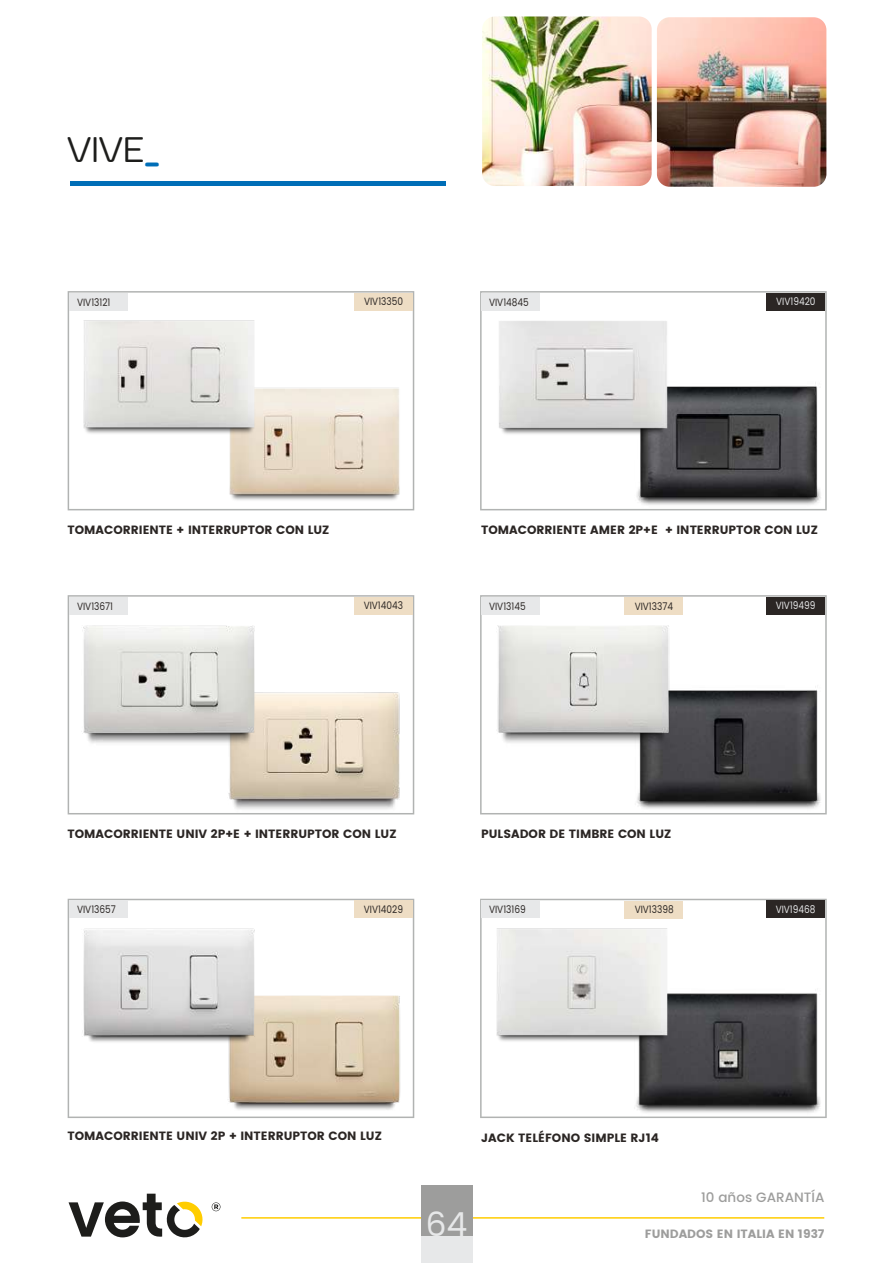
<style>
.page{position:relative;width:893px;height:1263px;background:#fff}
.page>*{position:absolute;margin:0;border:0;box-sizing:border-box;transform-origin:0 0}
.t1{font:35.4px "Byom";color:#1d1d1b}
.t2{font:33px "Poppins";color:#e7e8e9}
.t3{font:500 13.5px "Poppins";color:#9d9d9c}
.t4{font:700 12px "Poppins";color:#2b2624}
.t5{font:700 12px "Poppins";color:#9d9d9c}
.t6{font:10.5px "Poppins";color:#2b2624;scale:.85 1}
.t7{font:10.5px "Poppins";color:#e7e8e9;scale:.85 1}
.s1{font-weight:700;color:#006eb7}
</style>
<div class="page">
<img style="left:67px;top:293px;width:1px;height:164px">
<img style="left:67px;top:900px;width:1px;height:165px">
<img style="left:67px;top:597px;width:1px;height:164px">
<hr style="left:241px;top:1217px;width:583px;height:1px;background:#ffcd00">
<div style="left:421px;top:1185px;width:51px;height:51px;background:#9d9d9c"></div>
<div style="left:421px;top:1236px;width:51px;height:27px;background:#e7e8e9"></div>
<svg style="left:69px;top:1194px;width:134px;height:44px"></svg>
<svg style="left:212px;top:1202px;width:8px;height:9px"></svg>
<svg style="left:480px;top:595px;width:347px;height:219px"></svg>
<svg style="left:68px;top:899px;width:346px;height:219px"></svg>
<svg style="left:480px;top:899px;width:347px;height:219px"></svg>
<div style="left:69px;top:900px;width:59px;height:18px;background:#e7e8e9"></div>
<div style="left:354px;top:900px;width:59px;height:18px;background:#eeddc4"></div>
<div style="left:481px;top:900px;width:59px;height:18px;background:#e7e8e9"></div>
<svg style="left:68px;top:595px;width:346px;height:219px"></svg>
<div style="left:69px;top:597px;width:59px;height:17px;background:#e7e8e9"></div>
<div style="left:354px;top:597px;width:59px;height:17px;background:#eeddc4"></div>
<div style="left:481px;top:597px;width:59px;height:17px;background:#e7e8e9"></div>
<svg style="left:68px;top:291px;width:346px;height:219px"></svg>
<svg style="left:480px;top:291px;width:347px;height:219px"></svg>
<div style="left:69px;top:293px;width:59px;height:17px;background:#e7e8e9"></div>
<div style="left:354px;top:293px;width:59px;height:17px;background:#eeddc4"></div>
<div style="left:481px;top:293px;width:59px;height:17px;background:#e7e8e9"></div>
<div style="left:71px;top:181px;width:375px;height:5px;background:#006eb7"></div>
<img style="left:482px;top:16px;width:344px;height:171px">
<div style="left:766px;top:900px;width:59px;height:18px;background:#2b2624"></div>
<div style="left:766px;top:597px;width:59px;height:17px;background:#2b2624"></div>
<div style="left:766px;top:293px;width:59px;height:17px;background:#2b2624"></div>
<h1 class="t1" style="left:68px;top:129px;width:94px">VIVE<span class="s1">_</span></h1>
<p class="t6" style="left:77px;top:294px;width:41px">VIV13121</p>
<p class="t6" style="left:364px;top:294px;width:47px">VIV13350</p>
<p class="t6" style="left:489px;top:294px;width:48px">VIV14845</p>
<p class="t7" style="left:776px;top:294px;width:48px">VIV19420</p>
<p class="t4" style="left:68px;top:523px;width:263px">TOMACORRIENTE + INTERRUPTOR CON LUZ</p>
<p class="t4" style="left:481px;top:523px;width:338px">TOMACORRIENTE AMER 2P+E + INTERRUPTOR CON LUZ</p>
<p class="t6" style="left:77px;top:598px;width:44px">VIV13671</p>
<p class="t6" style="left:364px;top:598px;width:48px">VIV14043</p>
<p class="t6" style="left:489px;top:598px;width:45px">VIV13145</p>
<p class="t6" style="left:635px;top:598px;width:47px">VIV13374</p>
<p class="t7" style="left:776px;top:598px;width:48px">VIV19499</p>
<p class="t4" style="left:68px;top:827px;width:330px">TOMACORRIENTE UNIV 2P+E + INTERRUPTOR CON LUZ</p>
<p class="t4" style="left:481px;top:827px;width:192px">PULSADOR DE TIMBRE CON LUZ</p>
<p class="t6" style="left:77px;top:902px;width:47px">VIV13657</p>
<p class="t6" style="left:364px;top:901px;width:48px">VIV14029</p>
<p class="t6" style="left:489px;top:902px;width:45px">VIV13169</p>
<p class="t6" style="left:635px;top:902px;width:47px">VIV13398</p>
<p class="t7" style="left:776px;top:901px;width:48px">VIV19468</p>
<p class="t4" style="left:68px;top:1129px;width:316px">TOMACORRIENTE UNIV 2P + INTERRUPTOR CON LUZ</p>
<p class="t4" style="left:481px;top:1131px;width:179px">JACK TELÉFONO SIMPLE RJ14</p>
<p class="t3" style="left:701px;top:1187px;width:125px">10 años GARANTÍA</p>
<h2 class="t2" style="left:425px;top:1200px;width:44px">64</h2>
<p class="t5" style="left:645px;top:1227px;width:181px">FUNDADOS EN ITALIA EN 1937</p>
</div>
